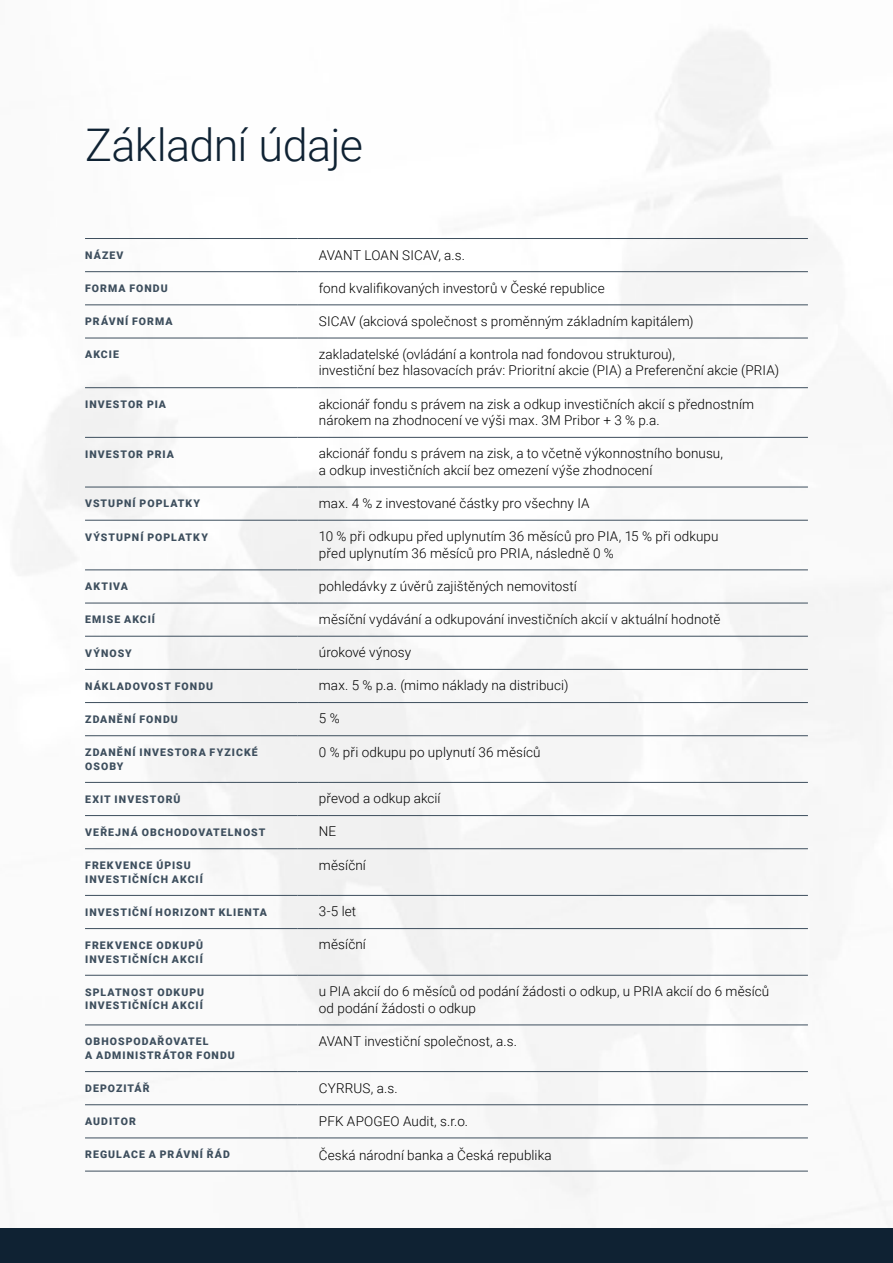
<style>
.page{position:relative;width:893px;height:1263px;background:#fff}
.page>*{position:absolute;margin:0;border:0;box-sizing:border-box;transform-origin:0 0}
.t1{font:300 45px "Roboto";letter-spacing:-.015em;color:#0f2233}
.t2{font:300 13.5px/16.5px "Roboto";letter-spacing:.005em;color:#000}
.t3{font:900 10.5px/13.5px "Roboto";letter-spacing:.1em;color:#3d4e5d}
</style>
<div class="page">
<hr style="left:85px;top:238px;width:213px;height:1px;background:#3d4e5d">
<svg style="left:298px;top:238px;width:21px;height:1px"></svg>
<hr style="left:319px;top:238px;width:489px;height:1px;background:#3d4e5d">
<hr style="left:85px;top:271px;width:213px;height:1px;background:#3d4e5d">
<svg style="left:298px;top:271px;width:21px;height:1px"></svg>
<hr style="left:319px;top:271px;width:489px;height:1px;background:#3d4e5d">
<hr style="left:85px;top:304px;width:213px;height:1px;background:#3d4e5d">
<svg style="left:298px;top:304px;width:21px;height:1px"></svg>
<hr style="left:319px;top:304px;width:489px;height:1px;background:#3d4e5d">
<hr style="left:85px;top:338px;width:213px;height:1px;background:#3d4e5d">
<svg style="left:298px;top:338px;width:21px;height:1px"></svg>
<hr style="left:319px;top:338px;width:489px;height:1px;background:#3d4e5d">
<hr style="left:85px;top:387px;width:213px;height:1px;background:#3d4e5d">
<svg style="left:298px;top:387px;width:21px;height:1px"></svg>
<hr style="left:319px;top:387px;width:489px;height:1px;background:#3d4e5d">
<hr style="left:85px;top:437px;width:213px;height:1px;background:#3d4e5d">
<svg style="left:298px;top:437px;width:21px;height:1px"></svg>
<hr style="left:319px;top:437px;width:489px;height:1px;background:#3d4e5d">
<hr style="left:85px;top:487px;width:213px;height:1px;background:#3d4e5d">
<svg style="left:298px;top:487px;width:21px;height:1px"></svg>
<hr style="left:319px;top:487px;width:489px;height:1px;background:#3d4e5d">
<hr style="left:85px;top:520px;width:213px;height:1px;background:#3d4e5d">
<svg style="left:298px;top:520px;width:21px;height:1px"></svg>
<hr style="left:319px;top:520px;width:489px;height:1px;background:#3d4e5d">
<hr style="left:85px;top:569px;width:213px;height:1px;background:#3d4e5d">
<svg style="left:298px;top:569px;width:21px;height:1px"></svg>
<hr style="left:319px;top:569px;width:489px;height:1px;background:#3d4e5d">
<hr style="left:85px;top:603px;width:213px;height:1px;background:#3d4e5d">
<svg style="left:298px;top:603px;width:21px;height:1px"></svg>
<hr style="left:319px;top:603px;width:489px;height:1px;background:#3d4e5d">
<hr style="left:85px;top:636px;width:213px;height:1px;background:#3d4e5d">
<svg style="left:298px;top:636px;width:21px;height:1px"></svg>
<hr style="left:319px;top:636px;width:489px;height:1px;background:#3d4e5d">
<hr style="left:85px;top:669px;width:213px;height:1px;background:#3d4e5d">
<svg style="left:298px;top:669px;width:21px;height:1px"></svg>
<hr style="left:319px;top:669px;width:489px;height:1px;background:#3d4e5d">
<hr style="left:85px;top:702px;width:213px;height:1px;background:#3d4e5d">
<svg style="left:298px;top:702px;width:21px;height:1px"></svg>
<hr style="left:319px;top:702px;width:489px;height:1px;background:#3d4e5d">
<hr style="left:85px;top:735px;width:213px;height:1px;background:#3d4e5d">
<svg style="left:298px;top:735px;width:21px;height:1px"></svg>
<hr style="left:319px;top:735px;width:489px;height:1px;background:#3d4e5d">
<hr style="left:85px;top:782px;width:213px;height:1px;background:#3d4e5d">
<svg style="left:298px;top:782px;width:21px;height:1px"></svg>
<hr style="left:319px;top:782px;width:489px;height:1px;background:#3d4e5d">
<hr style="left:85px;top:815px;width:213px;height:1px;background:#3d4e5d">
<svg style="left:298px;top:815px;width:21px;height:1px"></svg>
<hr style="left:319px;top:815px;width:489px;height:1px;background:#3d4e5d">
<hr style="left:85px;top:848px;width:213px;height:1px;background:#3d4e5d">
<svg style="left:298px;top:848px;width:21px;height:1px"></svg>
<hr style="left:319px;top:848px;width:489px;height:1px;background:#3d4e5d">
<hr style="left:85px;top:895px;width:213px;height:1px;background:#3d4e5d">
<svg style="left:298px;top:895px;width:21px;height:1px"></svg>
<hr style="left:319px;top:895px;width:489px;height:1px;background:#3d4e5d">
<hr style="left:85px;top:928px;width:213px;height:1px;background:#3d4e5d">
<svg style="left:298px;top:928px;width:21px;height:1px"></svg>
<hr style="left:319px;top:928px;width:489px;height:1px;background:#3d4e5d">
<hr style="left:85px;top:975px;width:213px;height:1px;background:#3d4e5d">
<svg style="left:298px;top:975px;width:21px;height:1px"></svg>
<hr style="left:319px;top:975px;width:489px;height:1px;background:#3d4e5d">
<hr style="left:85px;top:1024px;width:213px;height:1px;background:#3d4e5d">
<svg style="left:298px;top:1024px;width:21px;height:1px"></svg>
<hr style="left:319px;top:1024px;width:489px;height:1px;background:#3d4e5d">
<hr style="left:85px;top:1071px;width:213px;height:1px;background:#3d4e5d">
<svg style="left:298px;top:1071px;width:21px;height:1px"></svg>
<hr style="left:319px;top:1071px;width:489px;height:1px;background:#3d4e5d">
<hr style="left:85px;top:1104px;width:213px;height:1px;background:#3d4e5d">
<svg style="left:298px;top:1104px;width:21px;height:1px"></svg>
<hr style="left:319px;top:1104px;width:489px;height:1px;background:#3d4e5d">
<hr style="left:85px;top:1137px;width:213px;height:1px;background:#3d4e5d">
<svg style="left:298px;top:1137px;width:21px;height:1px"></svg>
<hr style="left:319px;top:1137px;width:489px;height:1px;background:#3d4e5d">
<hr style="left:85px;top:1171px;width:213px;height:1px;background:#3d4e5d">
<svg style="left:298px;top:1171px;width:21px;height:1px"></svg>
<hr style="left:319px;top:1171px;width:489px;height:1px;background:#3d4e5d">
<div style="left:0;top:1229px;width:893px;height:34px;background:#0f2233"></div>
<h1 class="t1" style="left:85px;top:114px;width:279px">Základní údaje</h1>
<p class="t3" style="left:85px;top:248px;width:40px">NÁZEV</p>
<p class="t2" style="left:319px;top:247px;width:148px">AVANT LOAN SICAV, a.s.</p>
<p class="t3" style="left:85px;top:281px;width:84px">FORMA FONDU</p>
<p class="t2" style="left:319px;top:279px;width:287px">fond kvalifikovaných investorů v České republice</p>
<p class="t3" style="left:85px;top:314px;width:89px">PRÁVNÍ FORMA</p>
<p class="t2" style="left:319px;top:312px;width:376px">SICAV (akciová společnost s proměnným základním kapitálem)</p>
<p class="t3" style="left:85px;top:348px;width:35px">AKCIE</p>
<p class="t2" style="left:319px;top:345px;width:462px">zakladatelské (ovládání a kontrola nad fondovou strukturou),<br>investiční bez hlasovacích práv: Prioritní akcie (PIA) a Preferenční akcie (PRIA)</p>
<p class="t3" style="left:85px;top:397px;width:82px">INVESTOR PIA</p>
<p class="t2" style="left:319px;top:395px;width:437px">akcionář fondu s právem na zisk a odkup investičních akcií s přednostním nárokem na zhodnocení ve výši max. 3M Pribor + 3 % p.a.</p>
<p class="t3" style="left:85px;top:447px;width:90px">INVESTOR PRIA</p>
<p class="t2" style="left:319px;top:445px;width:406px">akcionář fondu s právem na zisk, a to včetně výkonnostního bonusu, a odkup investičních akcií bez omezení výše zhodnocení</p>
<p class="t3" style="left:85px;top:497px;width:116px">VSTUPNÍ POPLATKY</p>
<p class="t2" style="left:319px;top:494px;width:272px">max. 4 % z investované částky pro všechny IA</p>
<p class="t3" style="left:85px;top:530px;width:124px">VÝSTUPNÍ POPLATKY</p>
<p class="t2" style="left:319px;top:527px;width:401px">10 % při odkupu před uplynutím 36 měsíců pro PIA, 15 % při odkupu před uplynutím 36 měsíců pro PRIA, následně 0 %</p>
<p class="t3" style="left:85px;top:579px;width:44px">AKTIVA</p>
<p class="t2" style="left:319px;top:577px;width:259px">pohledávky z úvěrů zajištěných nemovitostí</p>
<p class="t3" style="left:85px;top:613px;width:71px">EMISE AKCIÍ</p>
<p class="t2" style="left:319px;top:610px;width:403px">měsíční vydávání a odkupování investičních akcií v aktuální hodnotě</p>
<p class="t3" style="left:85px;top:646px;width:48px">VÝNOSY</p>
<p class="t2" style="left:319px;top:643px;width:94px">úrokové výnosy</p>
<p class="t3" style="left:85px;top:679px;width:129px">NÁKLADOVOST FONDU</p>
<p class="t2" style="left:319px;top:677px;width:251px">max. 5 % p.a. (mimo náklady na distribuci)</p>
<p class="t3" style="left:85px;top:712px;width:94px">ZDANĚNÍ FONDU</p>
<p class="t2" style="left:319px;top:710px;width:22px">5 %</p>
<p class="t3" style="left:85px;top:745px;width:174px">ZDANĚNÍ INVESTORA FYZICKÉ<br>OSOBY</p>
<p class="t2" style="left:319px;top:743px;width:223px">0 % při odkupu po uplynutí 36 měsíců</p>
<p class="t3" style="left:85px;top:792px;width:97px">EXIT INVESTORŮ</p>
<p class="t2" style="left:319px;top:790px;width:123px">převod a odkup akcií</p>
<p class="t3" style="left:85px;top:825px;width:182px">VEŘEJNÁ OBCHODOVATELNOST</p>
<p class="t2" style="left:319px;top:823px;width:19px">NE</p>
<p class="t3" style="left:85px;top:858px;width:119px">FREKVENCE ÚPISU<br>INVESTIČNÍCH AKCIÍ</p>
<p class="t2" style="left:319px;top:856px;width:49px">měsíční</p>
<p class="t3" style="left:85px;top:905px;width:183px">INVESTIČNÍ HORIZONT KLIENTA</p>
<p class="t2" style="left:319px;top:903px;width:39px">3-5 let</p>
<p class="t3" style="left:85px;top:938px;width:119px">FREKVENCE ODKUPŮ<br>INVESTIČNÍCH AKCIÍ</p>
<p class="t2" style="left:319px;top:936px;width:49px">měsíční</p>
<p class="t3" style="left:85px;top:985px;width:120px">SPLATNOST ODKUPU<br>INVESTIČNÍCH AKCIÍ</p>
<p class="t2" style="left:319px;top:982px;width:452px">u PIA akcií do 6 měsíců od podání žádosti o odkup, u PRIA akcií do 6 měsíců od podání žádosti o odkup</p>
<p class="t3" style="left:85px;top:1034px;width:151px">OBHOSPODAŘOVATEL<br>A ADMINISTRÁTOR FONDU</p>
<p class="t2" style="left:319px;top:1032px;width:199px">AVANT investiční společnost, a.s.</p>
<p class="t3" style="left:85px;top:1081px;width:66px">DEPOZITÁŘ</p>
<p class="t2" style="left:319px;top:1080px;width:80px">CYRRUS, a.s.</p>
<p class="t3" style="left:85px;top:1114px;width:52px">AUDITOR</p>
<p class="t2" style="left:319px;top:1113px;width:151px">PFK APOGEO Audit, s.r.o.</p>
<p class="t3" style="left:85px;top:1147px;width:146px">REGULACE A PRÁVNÍ ŘÁD</p>
<p class="t2" style="left:319px;top:1146px;width:234px">Česká národní banka a Česká republika</p>
</div>
